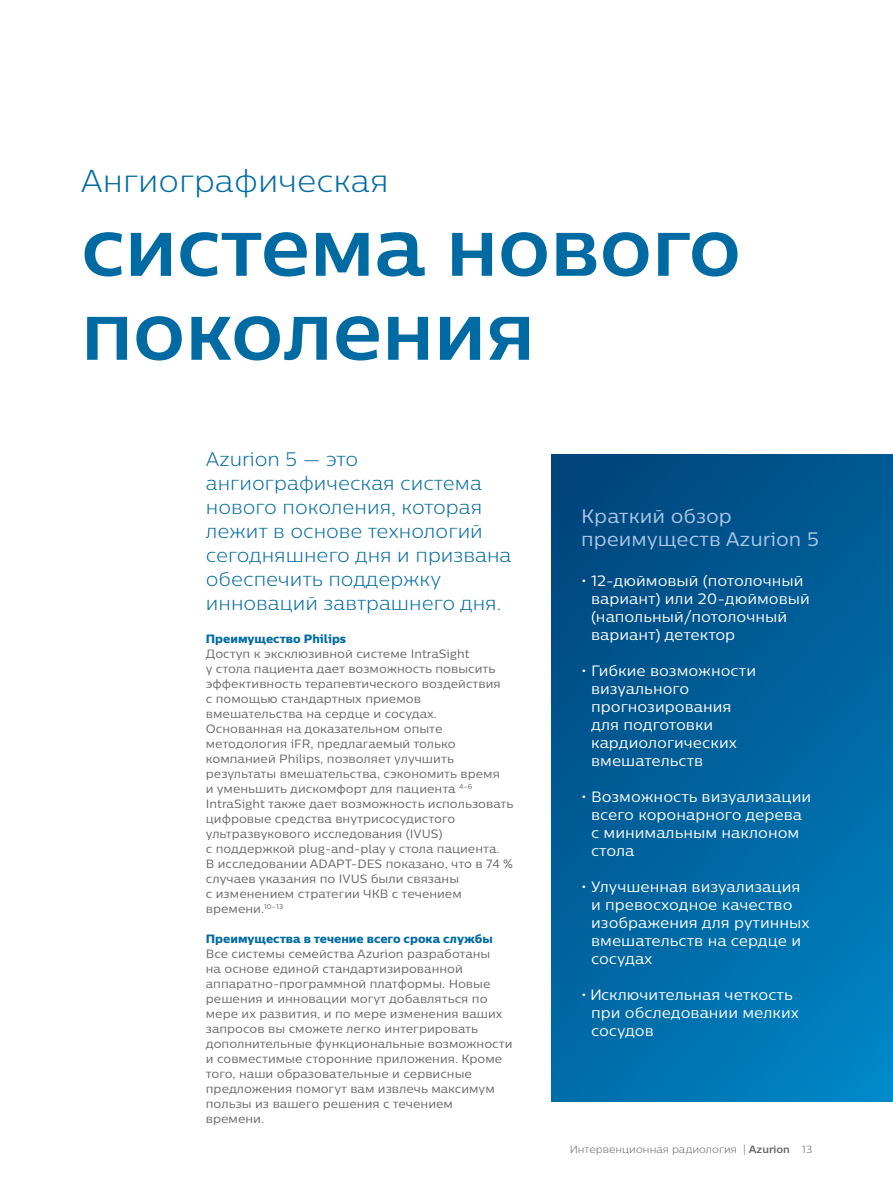
<style>
.page{position:relative;width:893px;height:1188px;background:#fff}
.page>*{position:absolute;margin:0;border:0;box-sizing:border-box;transform-origin:0 0}
.t1{font:700 82.5px/84px "Centrale Sans Pro";letter-spacing:-.01em;color:#006ba3}
.t2{font:300 31.5px "Centrale Sans Pro";color:#006ba3}
.t3{font:300 19.5px/24px "Centrale Sans Pro";color:#006ba3}
.t4{font:19.5px/22.5px "Centrale Sans Pro";color:#aec7e8}
.t5{font:15px/18px "Centrale Sans Pro";color:#fff}
.t6{font:12px/15px "Centrale Sans Pro";color:#636466}
.t7{font:12px "Centrale Sans Pro X Bold";color:#006ba3}
.t8{font:300 10.5px "Centrale Sans Pro";color:#636466}
.s1{font-weight:700}
</style>
<div class="page">
<svg style="left:552px;top:454px;width:341px;height:647px;background:#00629d"></svg>
<h2 class="t2" style="left:81px;top:161px;width:309px">Ангиографическая</h2>
<h1 class="t1" style="left:81px;top:203px;width:662px">система нового поколения</h1>
<h3 class="t3" style="left:206px;top:447px;width:307px">Azurion 5 — это ангиографическая система нового поколения, которая лежит в основе технологий сегодняшнего дня и призвана обеспечить поддержку инноваций завтрашнего дня.</h3>
<p class="t7" style="left:206px;top:631px;width:142px">Преимущество Philips</p>
<p class="t6" style="left:206px;top:646px;width:309px">Доступ к эксклюзивной системе IntraSight<br>у стола пациента дает возможность повысить эффективность терапевтического воздействия<br>с помощью стандартных приемов вмешательства на сердце и сосудах.<br>Основанная на доказательном опыте методология iFR, предлагаемый только компанией Philips, позволяет улучшить результаты вмешательства, сэкономить время<br>и уменьшить дискомфорт для пациента <sup>4–6<br></sup>IntraSight также дает возможность использовать цифровые средства внутрисосудистого ультразвукового исследования (IVUS)<br>с поддержкой plug-and-play у стола пациента.<br>В исследовании ADAPT-DES показано, что в 74 % случаев указания по IVUS были связаны<br>с изменением стратегии ЧКВ с течением времени.<sup>10–13</sup></p>
<p class="t7" style="left:206px;top:931px;width:288px">Преимущества в течение всего срока службы</p>
<p class="t6" style="left:206px;top:946px;width:308px">Все системы семейства Azurion разработаны<br>на основе единой стандартизированной аппаратно-программной платформы. Новые решения и инновации могут добавляться по мере их развития, и по мере изменения ваших запросов вы сможете легко интегрировать дополнительные функциональные возможности и совместимые сторонние приложения. Кроме того, наши образовательные и сервисные предложения помогут вам извлечь максимум пользы из вашего решения с течением времени.</p>
<h3 class="t4" style="left:581px;top:505px;width:239px">Краткий обзор преимуществ Azurion 5</h3>
<p class="t5" style="left:591px;top:572px;width:220px;text-indent:-10px">• 12-дюймовый (потолочный вариант) или 20-дюймовый (напольный/потолочный вариант) детектор</p>
<p class="t5" style="left:591px;top:662px;width:166px;text-indent:-10px">• Гибкие возможности визуального прогнозирования для подготовки кардиологических вмешательств</p>
<p class="t5" style="left:591px;top:788px;width:221px;text-indent:-10px">• Возможность визуализации всего коронарного дерева с минимальным наклоном стола</p>
<p class="t5" style="left:591px;top:878px;width:220px;text-indent:-10px">• Улучшенная визуализация и превосходное качество изображения для рутинных вмешательств на сердце и сосудах</p>
<p class="t5" style="left:591px;top:986px;width:209px;text-indent:-10px">• Исключительная четкость при обследовании мелких сосудов</p>
<p class="t8" style="left:570px;top:1143px;width:244px">Интервенционная радиология | <span class="s1">Azurion</span> 13</p>
</div>
